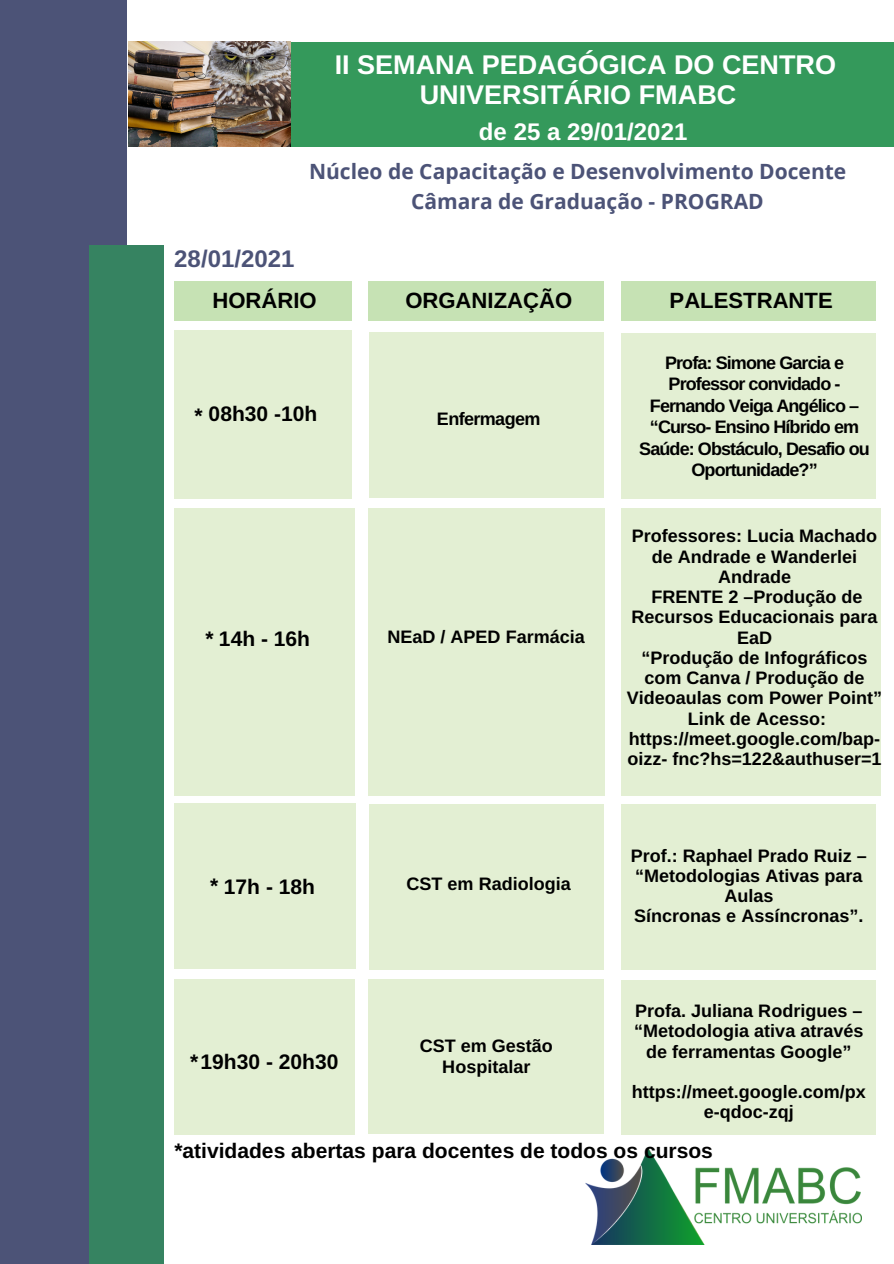
<style>
.page{position:relative;width:894px;height:1264px;background:#fff}
.page>*{position:absolute;margin:0;border:0;box-sizing:border-box;transform-origin:0 0}
.t1{font:700 27px/30.5px "Arimo";color:#fff;text-align:center}
.t2{font:700 24px "Arimo";color:#fff}
.t3{font:700 24px "Arimo";color:#4c5377}
.t4{font:700 22.05px "Arimo";color:#000}
.t5{font:700 21px "Arimo";color:#000}
.t6{font:700 21px "Open Sans";color:#4c5377}
.t7{font:700 18px/20.2px "Arimo";color:#000;text-align:center}
.t8{font:700 18px/21.5px "Arimo";letter-spacing:-.05em;color:#000;text-align:center}
.t9{font:700 18px "Arimo";letter-spacing:-.035em;color:#000}
</style>
<div class="page">
<div style="left:269px;top:42px;width:624px;height:104px;background:#34995b"></div>
<div style="left:0;top:0;width:127px;height:1263px;background:#4c5377"></div>
<div style="left:89px;top:245px;width:75px;height:1018px;background:#368361"></div>
<img style="left:585px;top:1148px;width:275px;height:96px">
<div style="left:174px;top:281px;width:177px;height:39px;background:#c6e2b4"></div>
<div style="left:369px;top:281px;width:235px;height:39px;background:#c6e2b4"></div>
<div style="left:621px;top:281px;width:255px;height:39px;background:#c6e2b4"></div>
<div style="left:369px;top:332px;width:234px;height:165px;background:#e3efd3"></div>
<div style="left:621px;top:334px;width:254px;height:165px;background:#e3efd3"></div>
<div style="left:174px;top:330px;width:178px;height:169px;background:#e3efd3"></div>
<img style="left:128px;top:42px;width:162px;height:104px">
<div style="left:174px;top:508px;width:181px;height:287px;background:#e3efd3"></div>
<div style="left:621px;top:508px;width:260px;height:287px;background:#e3efd3"></div>
<div style="left:368px;top:508px;width:236px;height:287px;background:#e3efd3"></div>
<div style="left:174px;top:803px;width:181px;height:166px;background:#e3efd3"></div>
<div style="left:369px;top:803px;width:234px;height:166px;background:#e3efd3"></div>
<div style="left:621px;top:803px;width:254px;height:166px;background:#e3efd3"></div>
<div style="left:174px;top:979px;width:181px;height:155px;background:#e3efd3"></div>
<div style="left:368px;top:979px;width:235px;height:155px;background:#e3efd3"></div>
<div style="left:621px;top:979px;width:254px;height:155px;background:#e3efd3"></div>
<p class="t1" style="left:334px;top:49px;width:502px">II SEMANA PEDAGÓGICA DO CENTRO<br>UNIVERSITÁRIO FMABC</p>
<p class="t2" style="left:479px;top:118px;width:210px">de 25 a 29/01/2021</p>
<p class="t6" style="left:309px;top:156px;width:538px">Núcleo de Capacitação e Desenvolvimento Docente</p>
<p class="t3" style="left:174px;top:245px;width:122px">28/01/2021</p>
<p class="t6" style="left:411px;top:187px;width:354px">Câmara de Graduação - PROGRAD</p>
<p class="t4" style="left:212px;top:288px;width:106px">HORÁRIO</p>
<p class="t4" style="left:405px;top:288px;width:168px">ORGANIZAÇÃO</p>
<p class="t4" style="left:669px;top:288px;width:164px">PALESTRANTE</p>
<p class="t5" style="left:194px;top:402px;width:124px">* 08h30 -10h</p>
<p class="t9" style="left:437px;top:409px;width:105px">Enfermagem</p>
<p class="t5" style="left:205px;top:627px;width:106px">* 14h - 16h</p>
<p class="t7" style="left:387px;top:626px;width:199px">NEaD / APED Farmácia</p>
<p class="t5" style="left:210px;top:874px;width:106px">* 17h - 18h</p>
<p class="t7" style="left:406px;top:873px;width:165px">CST em Radiologia</p>
<p class="t8" style="left:665px;top:352px;width:180px">Profa: Simone Garcia e</p>
<p class="t8" style="left:639px;top:373px;width:232px">Professor convidado -<br>Fernando Veiga Angélico – “Curso- Ensino Híbrido em<br>Saúde: Obstáculo, Desafio ou<br>Oportunidade?”</p>
<p class="t7" style="left:631px;top:526px;width:247px">Professores: Lucia Machado de Andrade e Wanderlei<br>Andrade</p>
<p class="t7" style="left:631px;top:586px;width:248px">FRENTE 2 –Produção de<br>Recursos Educacionais para<br>EaD</p>
<p class="t7" style="left:626px;top:647px;width:256px">“Produção de Infográficos com Canva / Produção de<br>Videoaulas com Power Point”</p>
<p class="t7" style="left:627px;top:708px;width:256px">Link de Acesso: https://meet.google.com/bap&shy;oizz- fnc?hs=122&amp;authuser=1</p>
<p class="t7" style="left:630px;top:845px;width:237px">Prof.: Raphael Prado Ruiz – “Metodologias Ativas para<br>Aulas</p>
<p class="t7" style="left:634px;top:906px;width:231px">Síncronas e Assíncronas”.</p>
<p class="t7" style="left:634px;top:1000px;width:231px">Profa. Juliana Rodrigues – “Metodologia ativa através de ferramentas Google”</p>
<p class="t7" style="left:631px;top:1081px;width:235px">https://meet.google.com/px e-qdoc-zqj</p>
<p class="t5" style="left:174px;top:1138px;width:540px">*atividades abertas para docentes de todos os cursos</p>
<p class="t7" style="left:419px;top:1035px;width:135px">CST em Gestão<br>Hospitalar</p>
<p class="t5" style="left:190px;top:1049px;width:150px">*19h30 - 20h30</p>
</div>
